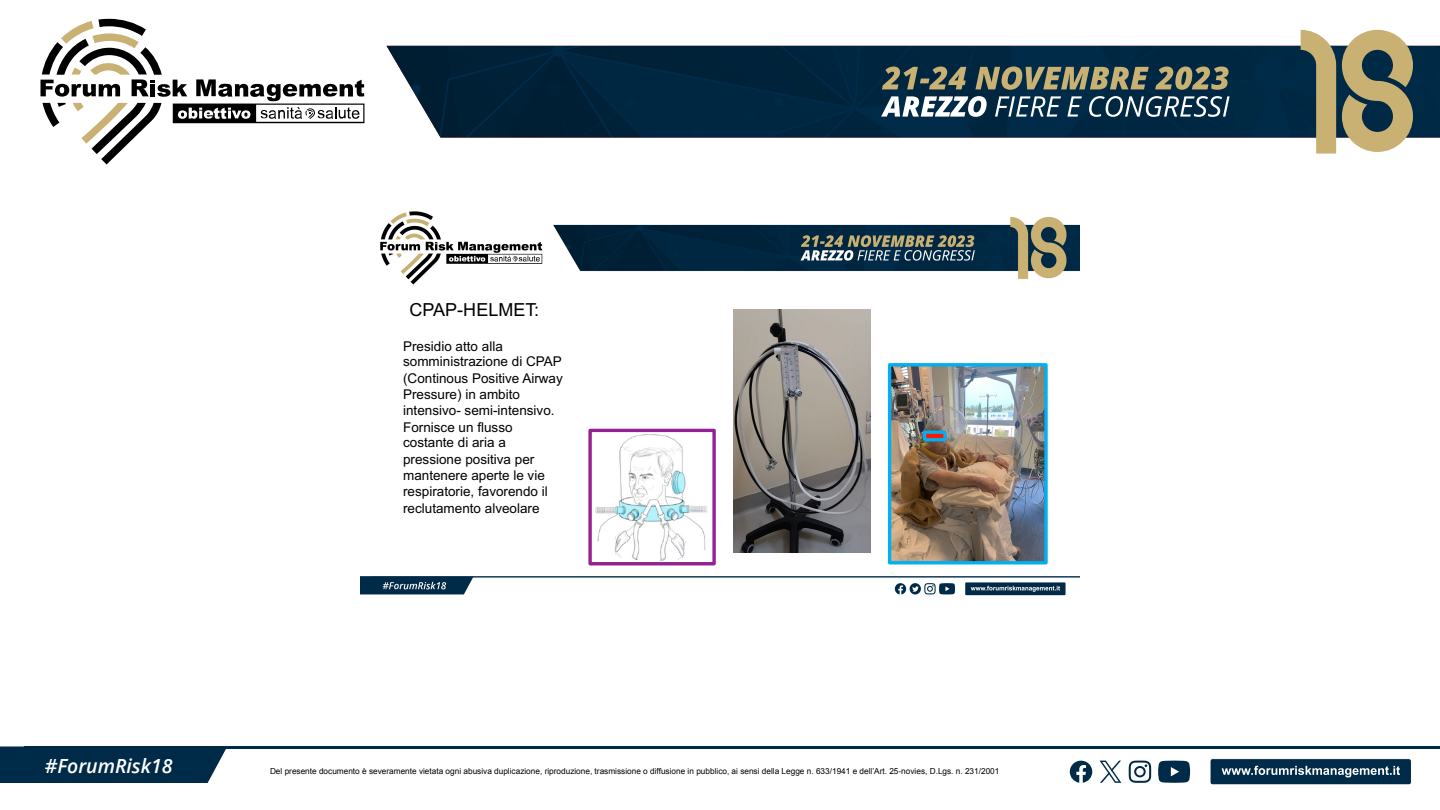
<style>
.page{position:relative;width:1440px;height:810px;background:#fff}
.page>*{position:absolute;margin:0;border:0;box-sizing:border-box;transform-origin:0 0}
.t1{font:italic 600 19.5px "Open Sans";color:#fff}
.t2{font:18px "Arial";color:#000}
.t3{font:13.5px/16.2px "Arial";color:#000}
.t4{font:8.25px "Arial";color:#000}
</style>
<div class="page">
<div style="left:0;top:746px;width:226px;height:37px;background:#002b48"></div>
<div style="left:1210px;top:759px;width:201px;height:26px;background:#002b48;border-radius:3px"></div>
<div style="left:1210px;top:758px;width:202px;height:27px;border:1px solid #fff;border-radius:3px"></div>
<svg style="left:1222px;top:766px;width:178px;height:11px"></svg>
<hr style="left:24px;top:746px;width:1416px;height:3px;background:#002b48">
<img style="left:386px;top:46px;width:1054px;height:92px">
<svg style="left:1342px;top:30px;width:71px;height:122px"></svg>
<svg style="left:1301px;top:30px;width:35px;height:124px"></svg>
<svg style="left:40px;top:19px;width:324px;height:145px"></svg>
<svg style="left:881px;top:96px;width:349px;height:21px"></svg>
<svg style="left:882px;top:66px;width:347px;height:24px"></svg>
<svg style="left:1129px;top:761px;width:22px;height:22px"></svg>
<svg style="left:1158px;top:761px;width:32px;height:22px"></svg>
<svg style="left:1070px;top:761px;width:22px;height:22px"></svg>
<svg style="left:1100px;top:761px;width:21px;height:22px"></svg>
<img style="left:360px;top:211px;width:720px;height:385px">
<img style="left:733px;top:309px;width:137px;height:244px">
<img style="left:592px;top:433px;width:120px;height:128px">
<div style="left:588px;top:429px;width:128px;height:136px;border:3px solid #942093"></div>
<img style="left:892px;top:367px;width:152px;height:193px">
<div style="left:888px;top:363px;width:160px;height:201px;border:3px solid #00b0f0"></div>
<div style="left:925px;top:432px;width:20px;height:8px;background:#f81b02"></div>
<div style="left:923px;top:430px;width:24px;height:11px;border:3px solid #00b0f0"></div>
<h2 class="t2" style="left:410px;top:297px;width:131px">CPAP-HELMET:</h2>
<p class="t3" style="left:403px;top:338px;width:161px">Presidio atto alla somministrazione di CPAP (Continous Positive Airway<br>Pressure) in ambito intensivo- semi-intensivo.<br>Fornisce un flusso costante di aria a pressione positiva per mantenere aperte le vie respiratorie, favorendo il reclutamento alveolare</p>
<h1 class="t1" style="left:45px;top:752px;width:129px">#ForumRisk18</h1>
<p class="t4" style="left:270px;top:766px;width:731px">Del presente documento è severamente vietata ogni abusiva duplicazione, riproduzione, trasmissione o diffusione in pubblico, ai sensi della Legge n. 633/1941 e dell’Art. 25-novies, D.Lgs. n. 231/2001</p>
</div>
